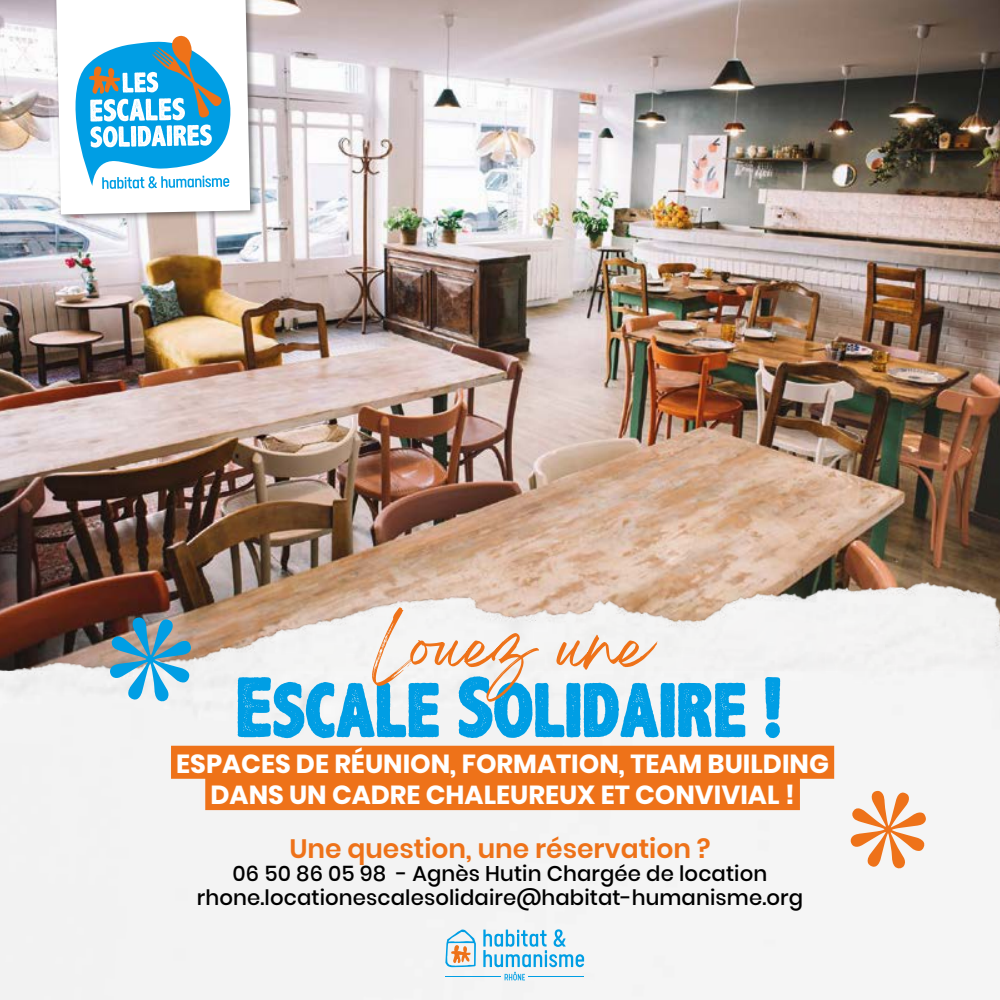
<style>
.page{position:relative;width:1000px;height:1000px;background:#fff}
.page>*{position:absolute;margin:0;border:0;box-sizing:border-box;transform-origin:0 0}
.t1{font:600 26.62px "Poppins";color:#ee7219}
.t2{font:700 26.12px/31.4px "Poppins";color:#fff;text-align:center}
.t3{font:500 21.25px/23.9px "Poppins";letter-spacing:.005em;color:#000;text-align:center}
</style>
<div class="page">
<img style="left:0;top:0;width:1000px;height:365px">
<img style="left:0;top:365px;width:1000px;height:635px">
<svg style="left:238px;top:607px;width:542px;height:131px"></svg>
<div style="left:171px;top:746px;width:663px;height:33px;background:#ee7219"></div>
<div style="left:205px;top:777px;width:595px;height:33px;background:#ee7219"></div>
<svg style="left:445px;top:930px;width:31px;height:37px"></svg>
<hr style="left:445px;top:977px;width:56px;height:1px;background:#009ee4">
<svg style="left:483px;top:929px;width:101px;height:51px"></svg>
<div style="left:53px;top:0;width:205px;height:222px;background:#000;opacity:.46"></div>
<svg style="left:56px;top:0;width:194px;height:214px"></svg>
<svg style="left:74px;top:36px;width:158px;height:153px"></svg>
<svg style="left:110px;top:617px;width:81px;height:85px"></svg>
<svg style="left:850px;top:790px;width:76px;height:79px"></svg>
<p class="t2" style="left:176px;top:750px;width:654px">ESPACES DE RÉUNION, FORMATION, TEAM BUILDING<br>DANS UN CADRE CHALEUREUX ET CONVIVIAL !</p>
<p class="t1" style="left:289px;top:836px;width:423px">Une question, une réservation ?</p>
<p class="t3" style="left:197px;top:862px;width:608px">06 50 86 05 98 - Agnès Hutin Chargée de location rhone.locationescalesolidaire@habitat-humanisme.org</p>
</div>
